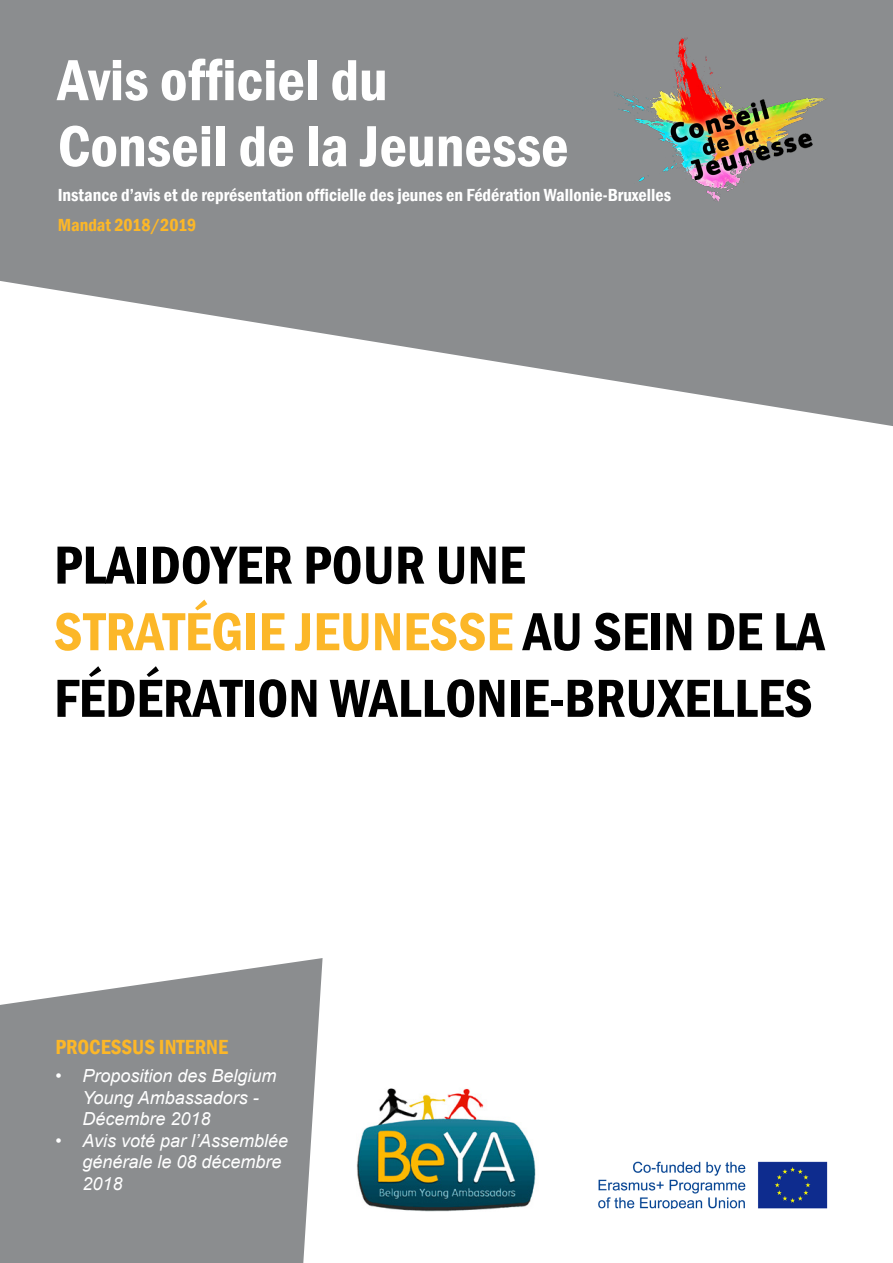
<style>
.page{position:relative;width:893px;height:1263px;background:#fff}
.page>*{position:absolute;margin:0;border:0;box-sizing:border-box;transform-origin:0 0}
.t1{font:600 condensed 60px "Franklin Gothic";color:#fff}
.t2{font:600 condensed 55.5px/66.6px "Franklin Gothic";color:#000}
.t3{font:600 condensed 21px "Franklin Gothic";color:#fcb728}
.t4{font:italic 18px/21.6px "Arial";color:#fff}
.t5{font:600 condensed 18px "Franklin Gothic";color:#fff}
.t6{font:600 condensed 18px "Franklin Gothic";color:#fcb728}
.s1{color:#fcb728}
</style>
<div class="page">
<svg style="left:0;top:0;width:893px;height:426px;fill:#8b8d8f"></svg>
<img style="left:609px;top:28px;width:224px;height:182px">
<svg style="left:0;top:958px;width:323px;height:305px;background:#97999b"></svg>
<img style="left:356px;top:1088px;width:180px;height:124px">
<img style="left:598px;top:1161px;width:230px;height:48px">
<p class="t1" style="left:58px;top:40px;width:332px">Avis officiel du</p>
<p class="t1" style="left:58px;top:106px;width:512px">Conseil de la Jeunesse</p>
<p class="t5" style="left:58px;top:183px;width:615px">Instance d’avis et de représentation officielle des jeunes en Fédération Wallonie-Bruxelles</p>
<p class="t6" style="left:58px;top:213px;width:140px">Mandat 2018/2019</p>
<p class="t2" style="left:54px;top:531px;width:473px">PLAIDOYER POUR UNE</p>
<p class="t2" style="left:54px;top:598px;width:772px"><span class="s1">STRATÉGIE JEUNESSE</span> AU SEIN DE LA<br>FÉDÉRATION WALLONIE-BRUXELLES</p>
<p class="t3" style="left:55px;top:1033px;width:174px">PROCESSUS INTERNE</p>
<p class="t4" style="left:82px;top:1065px;width:196px;text-indent:-27px">• Proposition des Belgium<br>Young Ambassadors -<br>Décembre 2018</p>
<p class="t4" style="left:82px;top:1130px;width:207px;text-indent:-27px">• Avis voté par l’Assemblée générale le 08 décembre<br>2018</p>
</div>
